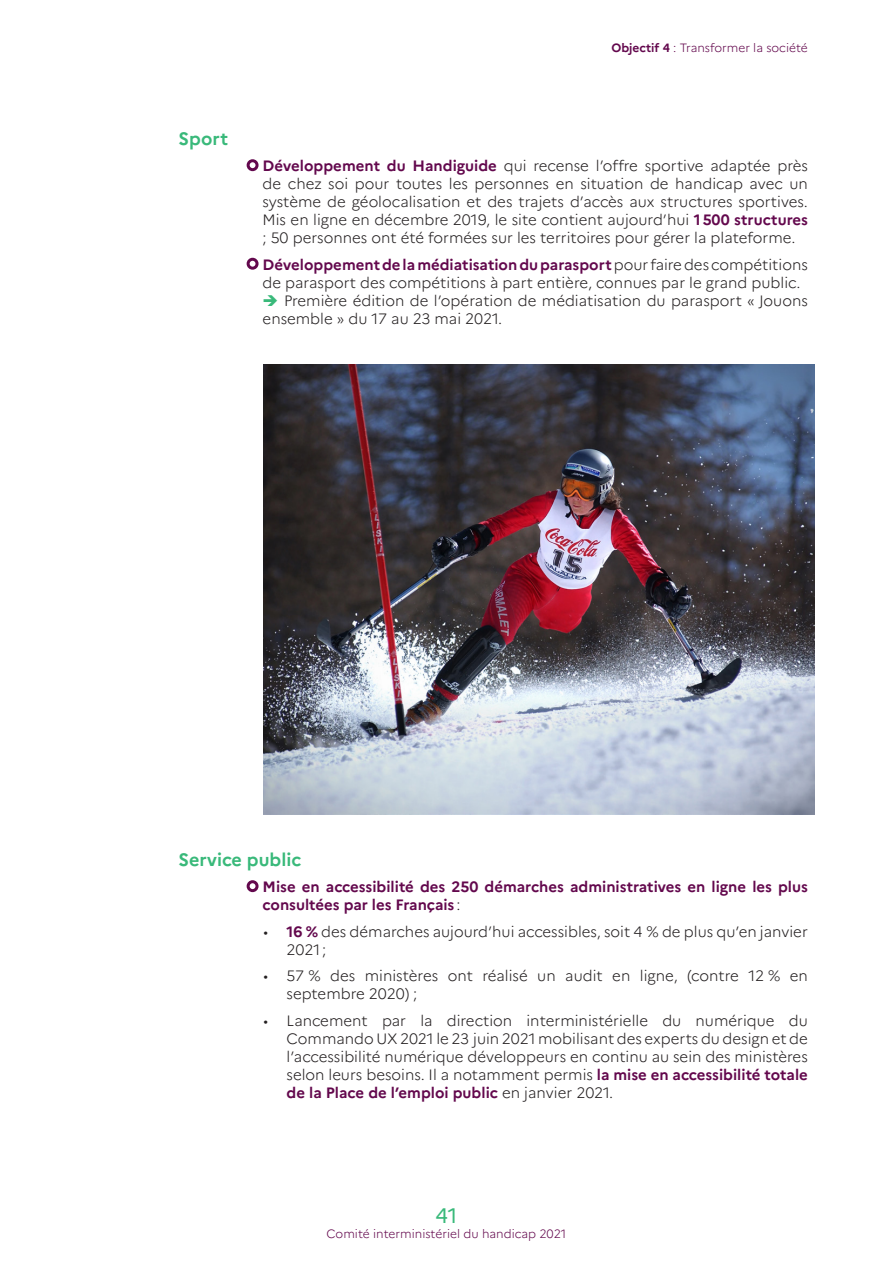
<style>
.page{position:relative;width:893px;height:1263px;background:#fff}
.page>*{position:absolute;margin:0;border:0;box-sizing:border-box;transform-origin:0 0}
.t1{font:21px "Marianne";color:#39b97a}
.Sous_titre{font:700 18px "Marianne";color:#39b97a}
.Texte_courant_puce_N{font:300 15px/18px "Marianne";color:#231f20}
.Texte_courant_puce_N-2{font:700 15px/18px "Marianne";color:#63084d}
.t2{font:300 12px "Marianne";color:#63084d}
.s1{font-weight:700}
.s2{font-weight:700;color:#63084d}
.s3{color:#39b97a}
.s4{font-weight:300;color:#231f20}
</style>
<div class="page">
<div style="left:247px;top:159px;width:12px;height:12px;border:3px solid #63084d;border-radius:50%"></div>
<div style="left:247px;top:258px;width:12px;height:12px;border:3px solid #63084d;border-radius:50%"></div>
<div style="left:247px;top:880px;width:12px;height:12px;border:3px solid #63084d;border-radius:50%"></div>
<img style="left:264px;top:365px;width:550px;height:450px">
<p class="Sous_titre" style="left:179px;top:127px;width:51px">Sport</p>
<p class="t2" style="left:611px;top:40px;width:198px"><span class="s1">Objectif 4</span> : Transformer la société</p>
<p class="Texte_courant_puce_N" style="left:263px;top:157px;width:547px;text-align:justify"><span class="s2">Développement du Handiguide</span> qui recense l’offre sportive adaptée près de chez soi pour toutes les personnes en situation de handicap avec un système de géolocalisation et des trajets d’accès aux structures sportives.<br>Mis en ligne en décembre 2019, le site contient aujourd’hui <span class="s2">1500 structures </span>; 50 personnes ont été formées sur les territoires pour gérer la plateforme.</p>
<p class="Texte_courant_puce_N" style="left:263px;top:255px;width:547px"><span class="s2">Développement de lamédiatisation du parasport</span> pour faire des compétitions de parasport des compétitions à part entière, connues par le grand public.</p>
<p class="Texte_courant_puce_N" style="left:263px;top:291px;width:547px"><span class="s3">➔</span> Première édition de l’opération de médiatisation du parasport « Jouons ensemble » du 17 au 23 mai 2021.</p>
<p class="Sous_titre" style="left:179px;top:848px;width:124px">Service public</p>
<p class="Texte_courant_puce_N-2" style="left:263px;top:878px;width:547px">Mise en accessibilité des 250 démarches administratives en ligne les plus consultées par les Français <span class="s4">:</span></p>
<p class="Texte_courant_puce_N" style="left:287px;top:922px;width:523px;text-indent:-23px">• <span class="s2">16 %</span> des démarches aujourd’hui accessibles, soit 4 % de plus qu’en janvier<br>2021 ;</p>
<p class="Texte_courant_puce_N" style="left:287px;top:967px;width:523px;text-indent:-23px">• 57 % des ministères ont réalisé un audit en ligne, (contre 12 % en septembre 2020) ;</p>
<p class="Texte_courant_puce_N" style="left:287px;top:1011px;width:523px;text-align:justify;text-indent:-23px">• Lancement par la direction interministérielle du numérique du Commando UX 2021 le 23 juin 2021 mobilisant des experts du design et de l’accessibilité numérique développeurs en continu au sein des ministères selon leurs besoins. Il a notamment permis <span class="s2">la mise en accessibilité totale de la Place de l’emploi public</span> en janvier 2021.</p>
<h1 class="t1" style="left:435px;top:1203px;width:24px">41</h1>
<p class="t2" style="left:327px;top:1227px;width:241px">Comité interministériel du handicap 2021</p>
</div>
